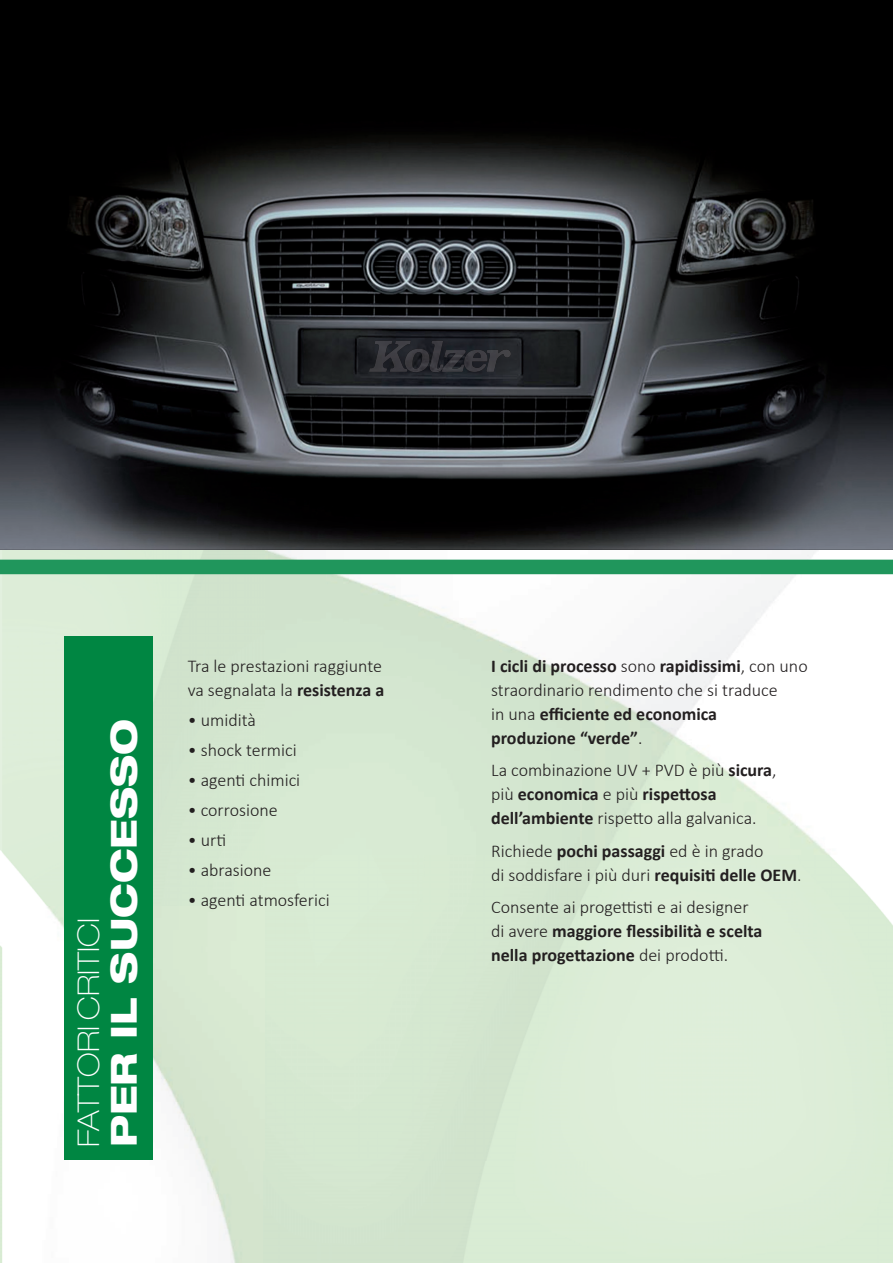
<style>
.page{position:relative;width:893px;height:1263px;background:#fff}
.page>*{position:absolute;margin:0;border:0;box-sizing:border-box;transform-origin:0 0}
.t1{font:800 expanded 36px "Helvetica Neue LT Std";color:#fff}
.t2{font:100 expanded 30px "Helvetica Neue LT Std";color:#fff}
.t3{font:300 18px/24px "Calibri";color:#231f20}
.t4{font:700 18px/24px "Calibri";color:#231f20}
.s1{font-weight:700}
.s2{font-weight:300}
</style>
<div class="page">
<img style="left:2px;top:550px;width:891px;height:713px">
<div style="left:64px;top:636px;width:88px;height:524px;background:#008642"></div>
<div style="left:0;top:0;width:893px;height:550px;background:#000"></div>
<img style="left:0;top:138px;width:893px;height:412px">
<img style="left:369px;top:341px;width:135px;height:31px">
<div style="left:0;top:560px;width:893px;height:14px;background:#20965c"></div>
<p class="t2" style="left:71px;top:1147px;width:231px;rotate:-90deg">FATTORI CRITICI</p>
<p class="t1" style="left:101px;top:1147px;width:429px;rotate:-90deg">PER IL SUCCESSO</p>
<p class="t3" style="left:188px;top:653px;width:198px">Tra le prestazioni raggiunte va segnalata la <span class="s1">resistenza a</span></p>
<p class="t3" style="left:188px;top:707px;width:70px">• umidità</p>
<p class="t3" style="left:188px;top:737px;width:111px">• shock termici</p>
<p class="t3" style="left:188px;top:767px;width:114px">• agenti chimici</p>
<p class="t3" style="left:188px;top:797px;width:91px">• corrosione</p>
<p class="t3" style="left:188px;top:827px;width:40px">• urti</p>
<p class="t3" style="left:188px;top:857px;width:85px">• abrasione</p>
<p class="t3" style="left:188px;top:887px;width:143px">• agenti atmosferici</p>
<p class="t4" style="left:491px;top:654px;width:318px">I cicli di processo <span class="s2">sono</span> rapidissimi<span class="s2">, con uno straordinario rendimento che si traduce<br>in una</span> efficiente ed economica<br>produzione “verde”<span class="s2">.</span></p>
<p class="t3" style="left:491px;top:757px;width:287px">La combinazione UV + PVD è più <span class="s1">sicura</span>, più <span class="s1">economica</span> e più <span class="s1">rispettosa dell’ambiente</span> rispetto alla galvanica.</p>
<p class="t3" style="left:491px;top:838px;width:312px">Richiede <span class="s1">pochi passaggi</span> ed è in grado<br>di soddisfare i più duri <span class="s1">requisiti delle OEM</span>.</p>
<p class="t3" style="left:491px;top:894px;width:273px">Consente ai progettisti e ai designer di avere <span class="s1">maggiore flessibilità e scelta nella progettazione</span> dei prodotti.</p>
</div>
